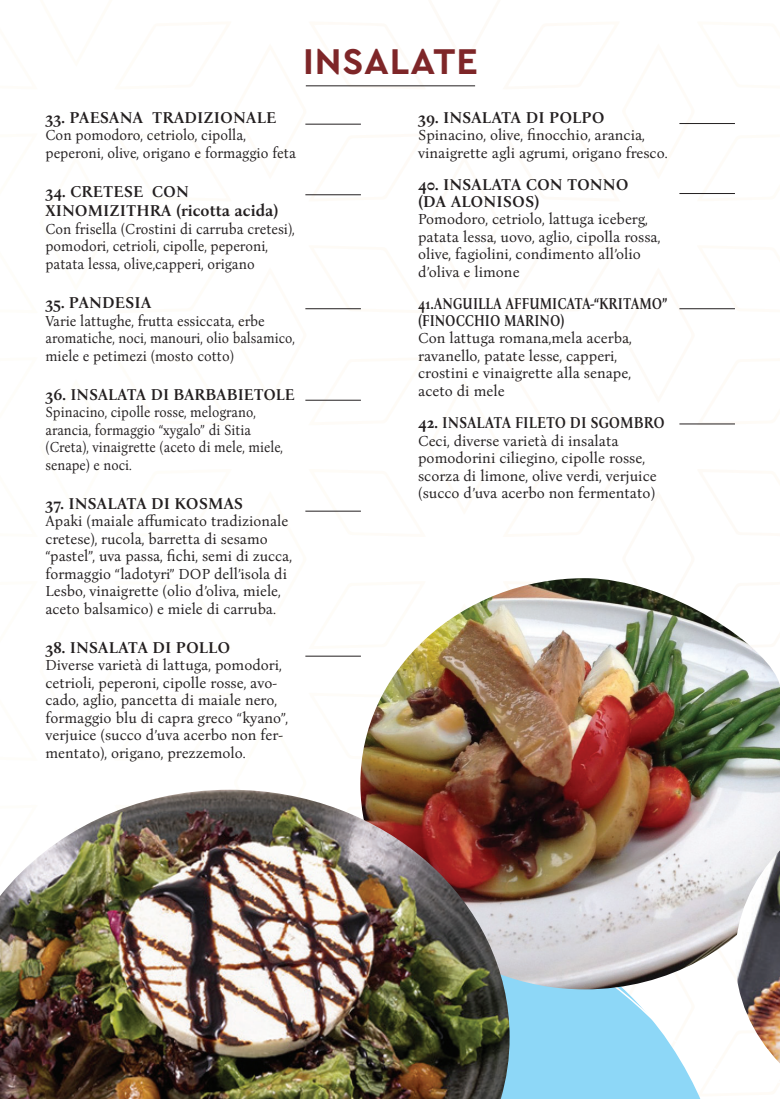
<style>
.page{position:relative;width:780px;height:1099px;background:#fff}
.page>*{position:absolute;margin:0;border:0;box-sizing:border-box;transform-origin:0 0}
.t1{font:700 37.5px "Cera GR";letter-spacing:.025em;color:#7e2628}
.t2{font:700 16.25px/19.5px "Bona Nova";color:#231f20}
.t3{font:700 16.25px/16.2px "Bona Nova";color:#231f20;scale:.81 1}
.t4{font:15px/17.5px "Bona Nova";color:#231f20}
.t5{font:15px/17.5px "Bona Nova";color:#231f20;scale:.95 1}
.t6{font:15px/17.5px "Bona Nova";color:#231f20;scale:.91 1}
.t7{font:15px/17.5px "Bona Nova";color:#231f20;scale:.96 1}
</style>
<div class="page">
<svg style="left:509px;top:989px;width:191px;height:109px"></svg>
<hr style="left:305px;top:124px;width:56px;height:1px;background:#231f20">
<hr style="left:306px;top:85px;width:169px;height:1px;background:#231f20">
<hr style="left:679px;top:193px;width:56px;height:1px;background:#231f20">
<hr style="left:679px;top:308px;width:56px;height:1px;background:#231f20">
<hr style="left:679px;top:423px;width:56px;height:1px;background:#231f20">
<hr style="left:305px;top:194px;width:56px;height:1px;background:#231f20">
<hr style="left:305px;top:308px;width:56px;height:1px;background:#231f20">
<hr style="left:305px;top:400px;width:56px;height:1px;background:#231f20">
<hr style="left:305px;top:511px;width:56px;height:1px;background:#231f20">
<hr style="left:679px;top:123px;width:56px;height:1px;background:#231f20">
<hr style="left:305px;top:656px;width:56px;height:1px;background:#231f20">
<img style="left:360px;top:578px;width:420px;height:411px">
<img style="left:0;top:789px;width:509px;height:309px">
<img style="left:735px;top:850px;width:45px;height:213px">
<h1 class="t1" style="left:303px;top:40px;width:176px">INSALATE</h1>
<p class="t2" style="left:45px;top:108px;width:232px">33. PAESANA TRADIZIONALE</p>
<p class="t7" style="left:45px;top:127px;width:262px">Con pomodoro, cetriolo, cipolla, peperoni, olive, origano e formaggio feta</p>
<p class="t2" style="left:45px;top:182px;width:234px">34. CRETESE CON<br>XINOMIZITHRA (ricotta acida)</p>
<p class="t5" style="left:45px;top:220px;width:264px">Con frisella (Crostini di carruba cretesi), pomodori, cetrioli, cipolle, peperoni, patata lessa, olive,capperi, origano</p>
<p class="t2" style="left:45px;top:293px;width:108px">35. PANDESIA</p>
<p class="t5" style="left:45px;top:312px;width:264px">Varie lattughe, frutta essiccata, erbe aromatiche, noci, manouri, olio balsamico, miele e petimezi (mosto cotto)</p>
<p class="t2" style="left:45px;top:384px;width:251px">36. INSALATA DI BARBABIETOLE</p>
<p class="t6" style="left:45px;top:403px;width:262px">Spinacino, cipolle rosse, melograno, arancia, formaggio “xygalo” di Sitia (Creta), vinaigrette (aceto di mele, miele, senape) e noci.</p>
<p class="t2" style="left:45px;top:493px;width:199px">37. INSALATA DI KOSMAS</p>
<p class="t4" style="left:45px;top:512px;width:248px">Apaki (maiale affumicato tradizionale cretese), rucola, barretta di sesamo “pastel”, uva passa, fichi, semi di zucca, formaggio “ladotyri” DOP dell’isola di Lesbo, vinaigrette (olio d’oliva, miele, aceto balsamico) e miele di carruba.</p>
<p class="t2" style="left:45px;top:637px;width:186px">38. INSALATA DI POLLO</p>
<p class="t4" style="left:45px;top:656px;width:244px">Diverse varietà di lattuga, pomodori, cetrioli, peperoni, cipolle rosse, avo&shy;cado, aglio, pancetta di maiale nero, formaggio blu di capra greco “kyano”, verjuice (succo d’uva acerbo non fer&shy;mentato), origano, prezzemolo.</p>
<p class="t2" style="left:418px;top:108px;width:188px">39. INSALATA DI POLPO</p>
<p class="t4" style="left:418px;top:127px;width:251px">Spinacino, olive, finocchio, arancia, vinaigrette agli agrumi, origano fresco.</p>
<p class="t2" style="left:418px;top:177px;width:212px;line-height:16.2px">40. INSALATA CON TONNO (DA ALONISOS)</p>
<p class="t4" style="left:418px;top:211px;width:244px">Pomodoro, cetriolo, lattuga iceberg, patata lessa, uovo, aglio, cipolla rossa, olive, fagiolini, condimento all’olio d’oliva e limone</p>
<p class="t3" style="left:418px;top:296px;width:309px">41.ANGUILLA AFFUMICATA-“KRITAMO” (FINOCCHIO MARINO)</p>
<p class="t4" style="left:418px;top:329px;width:215px">Con lattuga romana,mela acerba, ravanello, patate lesse, capperi, crostini e vinaigrette alla senape, aceto di mele</p>
<p class="t2" style="left:418px;top:413px;width:248px">42. INSALATA FILETO DI SGOMBRO</p>
<p class="t4" style="left:418px;top:432px;width:240px">Ceci, diverse varietà di insalata pomodorini ciliegino, cipolle rosse, scorza di limone, olive verdi, verjuice (succo d’uva acerbo non fermentato)</p>
</div>
